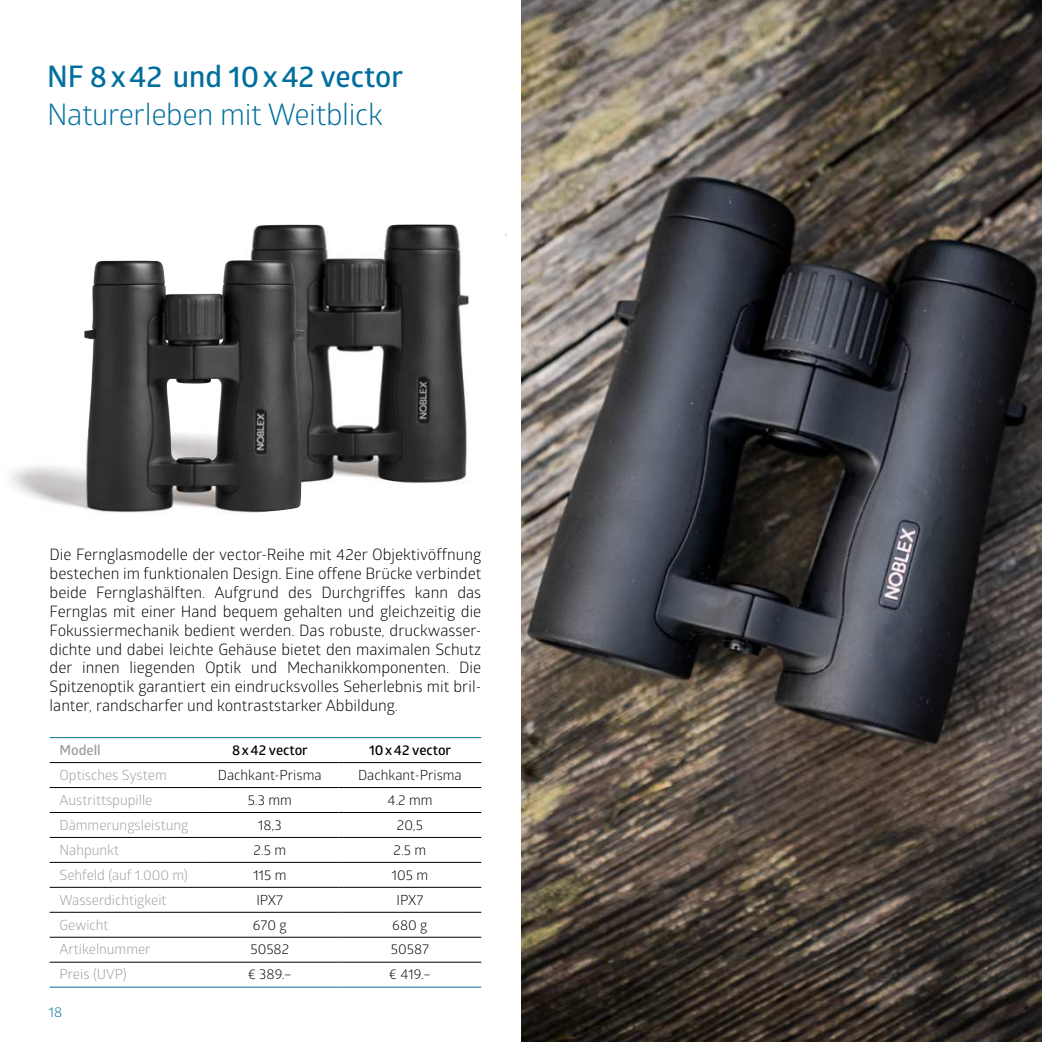
<style>
.page{position:relative;width:1042px;height:1042px;background:#fff}
.page>*{position:absolute;margin:0;border:0;box-sizing:border-box;transform-origin:0 0}
.t1{font:29.75px "Glober";letter-spacing:-.01em;color:#006f9d}
.t2{font:600 29.75px "Glober";color:#006f9d}
.t3{font:15.75px/18.9px "Glober";color:#000;text-align:justify}
.t4{font:14px "Glober";color:#9c9c9d}
.t5{font:14px "Glober";color:#000}
.t6{font:600 14px "Glober";color:#000}
.t7{font:600 14px "Glober";color:#9c9c9d}
.t8{font:14px "Glober";color:#006f9d}
</style>
<div class="page">
<hr style="left:50px;top:737px;width:151px;height:1px;background:#006f9d">
<hr style="left:50px;top:762px;width:151px;height:1px;background:#000">
<hr style="left:50px;top:887px;width:151px;height:1px;background:#000">
<hr style="left:201px;top:887px;width:138px;height:1px;background:#000">
<hr style="left:339px;top:887px;width:142px;height:1px;background:#000">
<hr style="left:50px;top:912px;width:151px;height:1px;background:#000">
<hr style="left:201px;top:912px;width:138px;height:1px;background:#000">
<hr style="left:339px;top:912px;width:142px;height:1px;background:#000">
<hr style="left:201px;top:762px;width:138px;height:1px;background:#000">
<hr style="left:339px;top:762px;width:142px;height:1px;background:#000">
<hr style="left:50px;top:787px;width:151px;height:1px;background:#000">
<hr style="left:201px;top:787px;width:138px;height:1px;background:#000">
<hr style="left:339px;top:787px;width:142px;height:1px;background:#000">
<hr style="left:50px;top:812px;width:151px;height:1px;background:#000">
<hr style="left:201px;top:812px;width:138px;height:1px;background:#000">
<hr style="left:339px;top:812px;width:142px;height:1px;background:#000">
<hr style="left:50px;top:837px;width:151px;height:1px;background:#000">
<hr style="left:201px;top:837px;width:138px;height:1px;background:#000">
<hr style="left:339px;top:837px;width:142px;height:1px;background:#000">
<hr style="left:50px;top:862px;width:151px;height:1px;background:#000">
<hr style="left:201px;top:862px;width:138px;height:1px;background:#000">
<hr style="left:339px;top:862px;width:142px;height:1px;background:#000">
<hr style="left:50px;top:937px;width:151px;height:1px;background:#000">
<hr style="left:201px;top:937px;width:138px;height:1px;background:#000">
<hr style="left:339px;top:937px;width:142px;height:1px;background:#000">
<hr style="left:50px;top:962px;width:151px;height:1px;background:#000">
<hr style="left:201px;top:962px;width:138px;height:1px;background:#000">
<hr style="left:339px;top:962px;width:142px;height:1px;background:#000">
<hr style="left:201px;top:737px;width:138px;height:1px;background:#006f9d">
<hr style="left:339px;top:737px;width:142px;height:1px;background:#006f9d">
<hr style="left:50px;top:986px;width:151px;height:1px;background:#006f9d">
<hr style="left:201px;top:986px;width:138px;height:1px;background:#006f9d">
<hr style="left:339px;top:986px;width:142px;height:1px;background:#006f9d">
<img style="left:521px;top:0;width:521px;height:1042px">
<img style="left:250px;top:224px;width:256px;height:259px">
<img style="left:12px;top:260px;width:292px;height:254px">
<h1 class="t2" style="left:47px;top:65px;width:357px">NF 8 x 42 und 10 x 42 vector</h1>
<h1 class="t1" style="left:47px;top:101px;width:337px">Naturerleben mit Weitblick</h1>
<p class="t3" style="left:50px;top:546px;width:433px">Die Fernglasmodelle der vector-Reihe mit 42er Objektivöffnung bestechen im funktionalen Design. Eine offene Brücke verbindet beide Fernglashälften. Aufgrund des Durchgriffes kann das Fernglas mit einer Hand bequem gehalten und gleichzeitig die Fokussiermechanik bedient werden. Das robuste, druckwasser&shy;dichte und dabei leichte Gehäuse bietet den maximalen Schutz der innen liegenden Optik und Mechanikkomponenten. Die Spitzenoptik garantiert ein eindrucksvolles Seherlebnis mit bril&shy;lanter, randscharfer und kontraststarker Abbildung.</p>
<p class="t7" style="left:60px;top:744px;width:43px">Modell</p>
<p class="t6" style="left:232px;top:744px;width:77px">8 x 42 vector</p>
<p class="t6" style="left:369px;top:744px;width:84px">10 x 42 vector</p>
<p class="t4" style="left:60px;top:768px;width:109px">Optisches System</p>
<p class="t5" style="left:218px;top:768px;width:105px">Dachkant-Prisma</p>
<p class="t5" style="left:358px;top:768px;width:105px">Dachkant-Prisma</p>
<p class="t4" style="left:60px;top:793px;width:94px">Austrittspupille</p>
<p class="t5" style="left:248px;top:793px;width:46px">5.3 mm</p>
<p class="t5" style="left:387px;top:793px;width:47px">4.2 mm</p>
<p class="t4" style="left:60px;top:818px;width:130px">Dämmerungsleistung</p>
<p class="t5" style="left:258px;top:818px;width:25px">18,3</p>
<p class="t5" style="left:397px;top:818px;width:27px">20,5</p>
<p class="t4" style="left:60px;top:843px;width:61px">Nahpunkt</p>
<p class="t5" style="left:253px;top:843px;width:34px">2.5 m</p>
<p class="t5" style="left:394px;top:843px;width:34px">2.5 m</p>
<p class="t4" style="left:60px;top:868px;width:130px">Sehfeld (auf 1.000 m)</p>
<p class="t5" style="left:253px;top:868px;width:35px">115 m</p>
<p class="t5" style="left:392px;top:868px;width:38px">105 m</p>
<p class="t4" style="left:60px;top:893px;width:109px">Wasserdichtigkeit</p>
<p class="t5" style="left:256px;top:893px;width:28px">IPX7</p>
<p class="t5" style="left:396px;top:893px;width:28px">IPX7</p>
<p class="t4" style="left:60px;top:918px;width:50px">Gewicht</p>
<p class="t5" style="left:253px;top:918px;width:35px">670 g</p>
<p class="t5" style="left:392px;top:918px;width:37px">680 g</p>
<p class="t4" style="left:60px;top:943px;width:93px">Artikelnummer</p>
<p class="t5" style="left:250px;top:943px;width:40px">50582</p>
<p class="t5" style="left:391px;top:943px;width:40px">50587</p>
<p class="t4" style="left:60px;top:968px;width:69px">Preis (UVP)</p>
<p class="t5" style="left:248px;top:968px;width:46px">€ 389.–</p>
<p class="t5" style="left:389px;top:968px;width:44px">€ 419.–</p>
<p class="t8" style="left:49px;top:1006px;width:15px">18</p>
</div>
